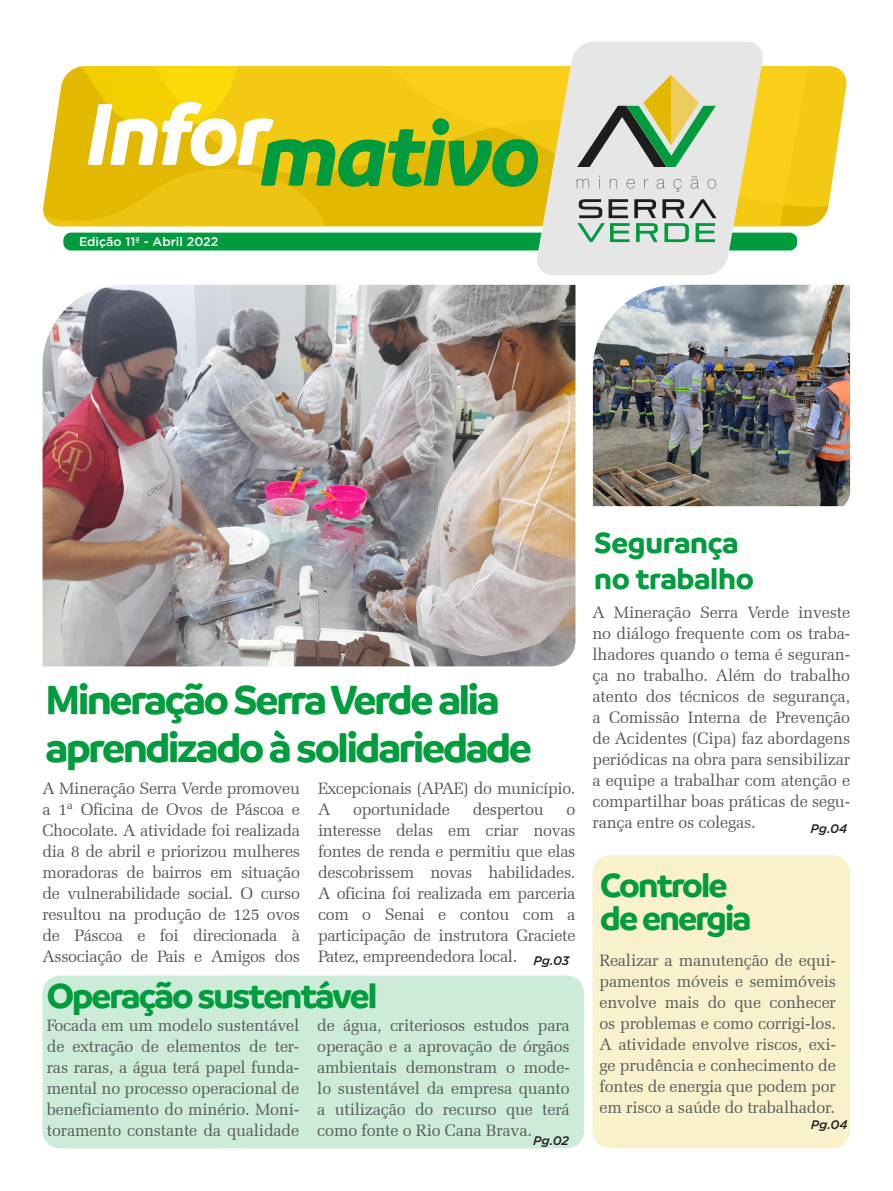
<style>
.page{position:relative;width:893px;height:1191px;background:#fff}
.page>*{position:absolute;margin:0;border:0;box-sizing:border-box;transform-origin:0 0}
.t1{font:italic 700 93.6px "Branding SF";letter-spacing:-.025em;color:#009b3e}
.t2{font:700 43.5px/48px "Branding SF";letter-spacing:-.05em;color:#009c3d}
.t3{font:700 37.2px "Branding SF";letter-spacing:-.05em;color:#009c3d}
.t4{font:700 36px "Branding SF";letter-spacing:-.05em;color:#009c3d}
.t5{font:700 31.5px "Branding SF";letter-spacing:-.01em;color:#009c3d}
.t6{font:16.5px/21px "Zapf Elliptical 711 BT";letter-spacing:-.01em;color:#57585a;text-align:justify}
.t7{font:italic 500 12.45px "Gotham";color:#231f20}
.t8{font:500 12.45px "Gotham";color:#fff}
</style>
<div class="page">
<div style="left:43px;top:975px;width:541px;height:173px;background:#ccebd8;border-radius:17px"></div>
<div style="left:63px;top:233px;width:734px;height:17px;background:#009b3e;border-radius:8px"></div>
<div style="left:49px;top:131px;width:76px;height:38px;background:#e2b900"></div>
<svg style="left:43px;top:169px;width:314px;height:57px;background:#e7bf0e"></svg>
<svg style="left:125px;top:70px;width:722px;height:136px;background:#eac213"></svg>
<svg style="left:357px;top:66px;width:484px;height:160px;background:#eec513"></svg>
<svg style="left:54px;top:66px;width:367px;height:65px;background:#f1cb10"></svg>
<svg style="left:535px;top:42px;width:229px;height:233px;background:#e5e1be"></svg>
<svg style="left:577px;top:75px;width:139px;height:92px;background:#b7c2a1"></svg>
<svg style="left:577px;top:179px;width:12px;height:9px"></svg>
<svg style="left:599px;top:175px;width:1px;height:13px"></svg>
<svg style="left:610px;top:179px;width:7px;height:9px"></svg>
<svg style="left:626px;top:179px;width:9px;height:10px"></svg>
<svg style="left:644px;top:179px;width:4px;height:9px"></svg>
<svg style="left:657px;top:179px;width:8px;height:10px"></svg>
<svg style="left:673px;top:179px;width:9px;height:13px"></svg>
<svg style="left:691px;top:176px;width:8px;height:13px"></svg>
<svg style="left:707px;top:179px;width:9px;height:10px"></svg>
<svg style="left:577px;top:199px;width:139px;height:43px;background:#a0b9a9"></svg>
<img style="left:43px;top:285px;width:532px;height:381px">
<div style="left:592px;top:855px;width:258px;height:293px;background:#f9f1cc;border-radius:18px"></div>
<img style="left:593px;top:285px;width:257px;height:221px">
<p class="t1" style="left:86px;top:101px;width:456px"><sup>Infor</sup>mativo</p>
<p class="t8" style="left:79px;top:233px;width:141px">Edição 11ª - Abril 2022</p>
<p class="t2" style="left:46px;top:676px;width:488px">Mineração Serra Verde alia aprendizado à solidariedade</p>
<p class="t6" style="left:43px;top:778px;width:259px">A Mineração Serra Verde promoveu a 1ª Oficina de Ovos de Páscoa e Chocolate. A atividade foi realizada dia 8 de abril e priorizou mulheres moradoras de bairros em situação de vulnerabilidade social. O curso resultou na produção de 125 ovos de Páscoa e foi direcionada à Associação de Pais e Amigos dos</p>
<p class="t6" style="left:318px;top:778px;width:259px">Excepcionais (APAE) do município.<br>A</p>
<p class="t6" style="left:353px;top:799px;width:98px">oportunidade</p>
<p class="t6" style="left:473px;top:799px;width:72px">despertou</p>
<p class="t6" style="left:318px;top:799px;width:259px;text-indent:249px">o interesse delas em criar novas fontes de renda e permitiu que elas descobrissem novas habilidades.<br>A oficina foi realizada em parceria com o Senai e contou com a participação de instrutora Graciete Patez, empreendedora local.</p>
<p class="t7" style="left:533px;top:952px;width:37px">Pg.03</p>
<p class="t3" style="left:47px;top:974px;width:332px">Operação sustentável</p>
<p class="t6" style="left:47px;top:1014px;width:254px">Focada em um modelo sustentável de extração de elementos de ter&shy;ras raras, a água terá papel funda&shy;mental no processo operacional de beneficiamento do minério. Moni&shy;toramento constante da qualidade</p>
<p class="t6" style="left:317px;top:1014px;width:254px">de água, criteriosos estudos para operação e a aprovação de órgãos ambientais demonstram o mode&shy;lo sustentável da empresa quanto a utilização do recurso que terá como fonte o Rio Cana Brava.</p>
<p class="t7" style="left:533px;top:1132px;width:37px">Pg.02</p>
<p class="t5" style="left:594px;top:524px;width:146px">Segurança</p>
<p class="t5" style="left:594px;top:560px;width:161px">no trabalho</p>
<p class="t6" style="left:592px;top:601px;width:259px">A Mineração Serra Verde investe no diálogo frequente com os traba&shy;lhadores quando o tema é seguran&shy;ça no trabalho. Além do trabalho atento dos técnicos de segurança, a Comissão Interna de Prevenção de Acidentes (Cipa) faz abordagens periódicas na obra para sensibilizar a equipe a trabalhar com atenção e compartilhar boas práticas de segu&shy;rança entre os colegas.</p>
<p class="t7" style="left:810px;top:820px;width:38px">Pg.04</p>
<p class="t4" style="left:600px;top:865px;width:129px">Controle</p>
<p class="t4" style="left:600px;top:898px;width:152px">de energia</p>
<p class="t6" style="left:600px;top:950px;width:238px">Realizar a manutenção de equi&shy;pamentos móveis e semimóveis envolve mais do que conhecer os problemas e como corrigi-los.<br>A atividade envolve riscos, exi&shy;ge prudência e conhecimento de fontes de energia que podem por em risco a saúde do trabalhador.</p>
<p class="t7" style="left:811px;top:1116px;width:38px">Pg.04</p>
</div>
